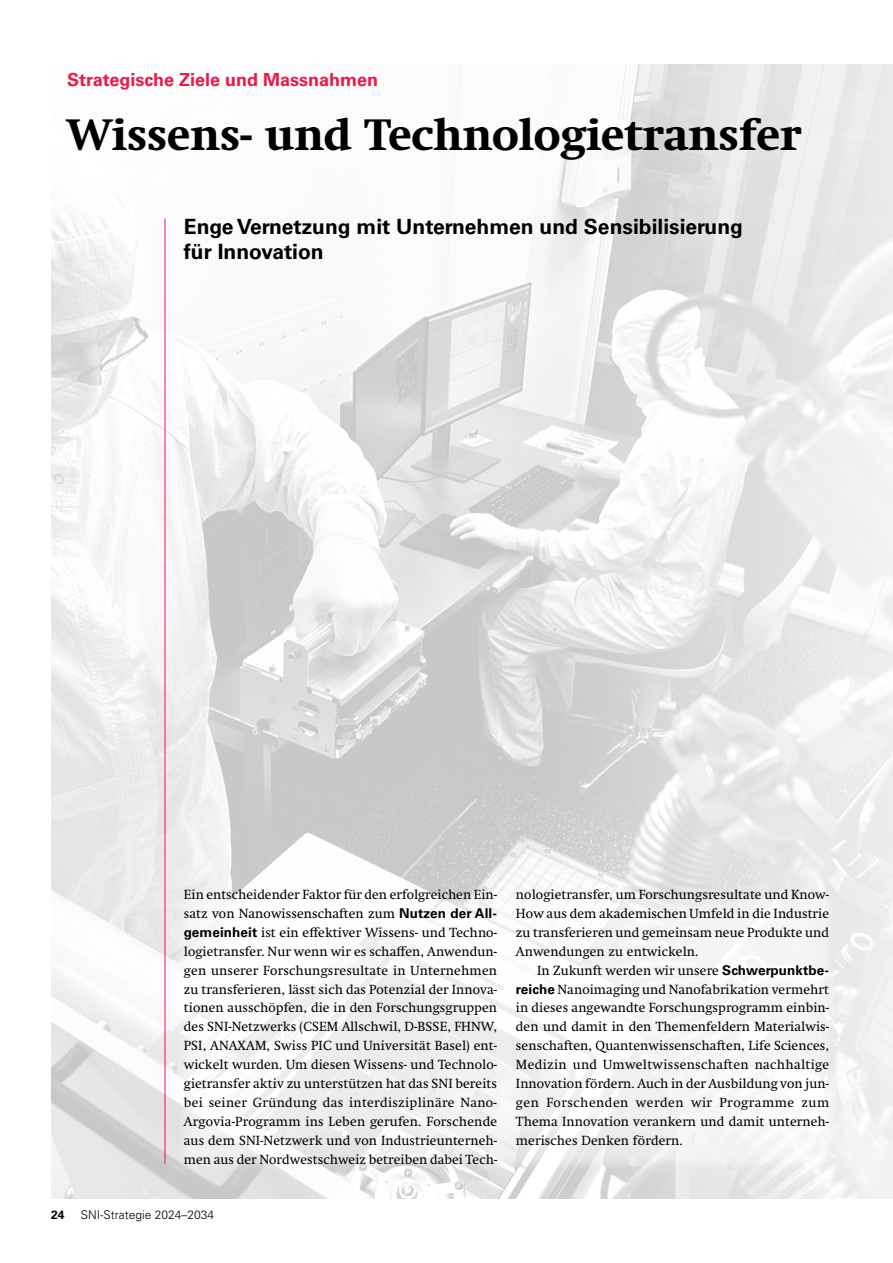
<style>
.page{position:relative;width:893px;height:1263px;background:#fff}
.page>*{position:absolute;margin:0;border:0;box-sizing:border-box;transform-origin:0 0}
.t1{font:700 45px "Swift Neue LT Pro";color:#000}
.t2{font:700 21px/25.5px "Univers LT Std";color:#000}
.t3{font:700 18px "Univers LT Std";color:#ed174c}
.t4{font:13.5px/18.9px "Swift Neue LT Pro";letter-spacing:.01em;color:#000;text-align:justify}
.t5{font:300 12px "Univers LT Std";color:#000}
.t6{font:700 12px "Univers LT Std";color:#000}
.s1{font-family:"Univers LT Std";font-weight:700}
</style>
<div class="page">
<img style="left:51px;top:65px;width:842px;height:1133px">
<div style="left:174px;top:889px;width:665px;height:284px;background:#fff;opacity:.75"></div>
<div style="left:184px;top:899px;width:645px;height:265px;background:#f6f6f6"></div>
<hr style="left:165px;top:219px;width:1px;height:945px;background:#ed174c">
<h3 class="t3" style="left:67px;top:69px;width:312px">Strategische Ziele und Massnahmen</h3>
<h1 class="t1" style="left:67px;top:109px;width:735px">Wissens- und Technologietransfer</h1>
<h2 class="t2" style="left:184px;top:214px;width:561px">Enge Vernetzung mit Unternehmen und Sensibilisierung für Innovation</h2>
<p class="t4" style="left:184px;top:885px;width:315px">Ein entscheidender Faktor für den erfolgreichen Ein&shy;satz von Nanowissenschaften zum <span class="s1">Nutzen der All&shy;gemeinheit</span> ist ein effektiver Wissens- und Techno&shy;logietransfer. Nur wenn wir es schaffen, Anwendun&shy;gen unserer Forschungsresultate in Unternehmen zu transferieren, lässt sich das Potenzial der Innova&shy;tionen ausschöpfen, die in den Forschungsgruppen des SNI-Netzwerks (CSEM Allschwil, D-BSSE, FHNW, PSI, ANAXAM, Swiss PIC und Universität Basel) ent&shy;wickelt wurden. Um diesen Wissens- und Technolo&shy;gietransfer aktiv zu unterstützen hat das SNI bereits bei seiner Gründung das interdisziplinäre Nano-Argovia-Programm ins Leben gerufen. Forschende aus dem SNI-Netzwerk und von Industrieunterneh&shy;men aus der Nordwestschweiz betreiben dabei Tech-</p>
<p class="t4" style="left:516px;top:885px;width:315px">nologietransfer, um Forschungsresultate und Know-How aus dem akademischen Umfeld in die Industrie zu transferieren und gemeinsam neue Produkte und Anwendungen zu entwickeln.</p>
<p class="t4" style="left:516px;top:960px;width:315px;text-indent:21px">In Zukunft werden wir unsere <span class="s1">Schwerpunktbe&shy;reiche</span> Nanoimaging und Nanofabrikation vermehrt in dieses angewandte Forschungsprogramm einbin&shy;den und damit in den Themenfeldern Materialwis&shy;senschaften, Quantenwissenschaften, Life Sciences, Medizin und Umweltwissenschaften nachhaltige Innovation fördern. Auch in der Ausbildung von jun&shy;gen Forschenden werden wir Programme zum Thema Innovation verankern und damit unterneh&shy;merisches Denken fördern.</p>
<p class="t6" style="left:51px;top:1208px;width:15px">24</p>
<p class="t5" style="left:81px;top:1208px;width:135px">SNI-Strategie 2024–2034</p>
</div>
